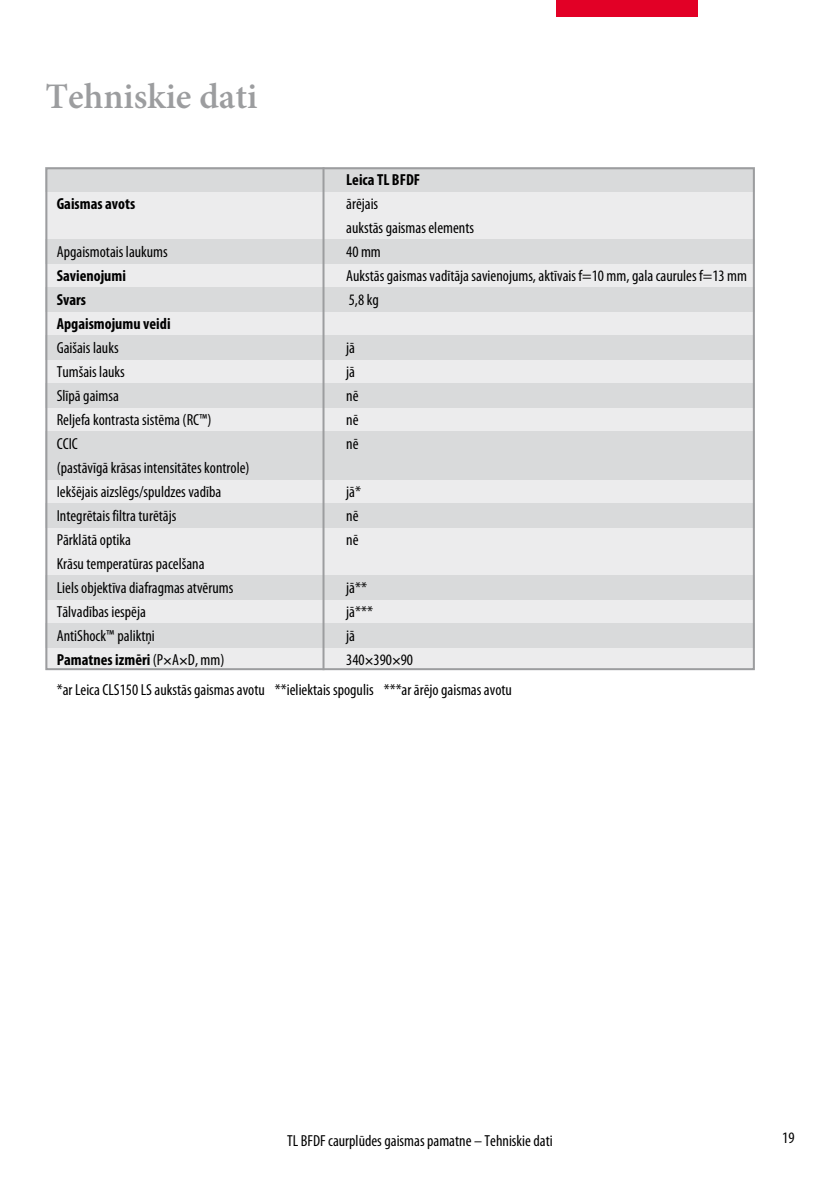
<style>
.page{position:relative;width:840px;height:1191px;background:#fff}
.page>*{position:absolute;margin:0;border:0;box-sizing:border-box;transform-origin:0 0}
.t1{font:600 36px "Minion Pro";color:#9c9d9f}
.t2{font:condensed 16px/24px "Myriad Pro";color:#000}
.t3{font:700 condensed 16px "Myriad Pro";color:#000}
.s1{font-weight:400}
</style>
<div class="page">
<div style="left:45px;top:167px;width:709px;height:503px;background:#ececed"></div>
<div style="left:45px;top:167px;width:709px;height:24px;background:#d9dadb"></div>
<div style="left:45px;top:239px;width:709px;height:24px;background:#d9dadb"></div>
<div style="left:45px;top:287px;width:709px;height:24px;background:#d9dadb"></div>
<div style="left:45px;top:335px;width:709px;height:24px;background:#d9dadb"></div>
<div style="left:45px;top:383px;width:709px;height:24px;background:#d9dadb"></div>
<div style="left:45px;top:431px;width:709px;height:48px;background:#d9dadb"></div>
<div style="left:45px;top:503px;width:709px;height:24px;background:#d9dadb"></div>
<div style="left:45px;top:575px;width:709px;height:24px;background:#d9dadb"></div>
<div style="left:45px;top:623px;width:709px;height:24px;background:#d9dadb"></div>
<hr style="left:322px;top:167px;width:2px;height:503px;background:#9c9d9f">
<div style="left:45px;top:167px;width:709px;height:503px;border:2px solid #9c9d9f"></div>
<div style="left:556px;top:0;width:141px;height:17px;background:#e20026"></div>
<h1 class="t1" style="left:45px;top:75px;width:213px">Tehniskie dati</h1>
<p class="t3" style="left:346px;top:170px;width:75px">Leica TL BFDF</p>
<p class="t3" style="left:57px;top:194px;width:80px">Gaismas avots</p>
<p class="t2" style="left:346px;top:191px;width:129px">ārējais<br>aukstās gaismas elements</p>
<p class="t2" style="left:57px;top:239px;width:112px">Apgaismotais laukums</p>
<p class="t2" style="left:346px;top:239px;width:36px">40 mm</p>
<p class="t3" style="left:57px;top:266px;width:71px">Savienojumi</p>
<p class="t2" style="left:346px;top:263px;width:402px">Aukstās gaismas vadītāja savienojums, aktīvais f=10 mm, gala caurules f=13 mm</p>
<p class="t3" style="left:57px;top:290px;width:31px">Svars</p>
<p class="t2" style="left:348px;top:287px;width:31px">5,8 kg</p>
<p class="t3" style="left:57px;top:314px;width:115px">Apgaismojumu veidi</p>
<p class="t2" style="left:57px;top:335px;width:63px">Gaišais lauks</p>
<p class="t2" style="left:346px;top:335px;width:10px">jā</p>
<p class="t2" style="left:57px;top:359px;width:70px">Tumšais lauks</p>
<p class="t2" style="left:346px;top:359px;width:10px">jā</p>
<p class="t2" style="left:57px;top:383px;width:64px">Slīpā gaimsa</p>
<p class="t2" style="left:346px;top:383px;width:14px">nē</p>
<p class="t2" style="left:57px;top:407px;width:156px">Reljefa kontrasta sistēma (RC™)</p>
<p class="t2" style="left:346px;top:407px;width:14px">nē</p>
<p class="t2" style="left:57px;top:431px;width:23px">CCIC</p>
<p class="t2" style="left:346px;top:431px;width:14px">nē</p>
<p class="t2" style="left:57px;top:455px;width:194px">(pastāvīgā krāsas intensitātes kontrole)<br>Iekšējais aizslēgs/spuldzes vadība</p>
<p class="t2" style="left:346px;top:479px;width:16px">jā*</p>
<p class="t2" style="left:57px;top:503px;width:121px">Integrētais filtra turētājs</p>
<p class="t2" style="left:346px;top:503px;width:14px">nē</p>
<p class="t2" style="left:57px;top:527px;width:76px">Pārklātā optika</p>
<p class="t2" style="left:346px;top:527px;width:14px">nē</p>
<p class="t2" style="left:57px;top:551px;width:178px">Krāsu temperatūras pacelšana<br>Liels objektīva diafragmas atvērums</p>
<p class="t2" style="left:346px;top:575px;width:22px">jā**</p>
<p class="t2" style="left:57px;top:599px;width:90px">Tālvadības iespēja</p>
<p class="t2" style="left:346px;top:599px;width:28px">jā***</p>
<p class="t2" style="left:57px;top:623px;width:100px">AntiShock™ paliktņi</p>
<p class="t2" style="left:346px;top:623px;width:10px">jā</p>
<p class="t3" style="left:57px;top:650px;width:169px">Pamatnes izmēri <span class="s1">(P A D, mm)</span></p>
<p class="t2" style="left:57px;top:644px;width:456px;line-height:30px;text-indent:289px">340 390 90<br>*ar Leica CLS150 LS aukstās gaismas avotu **ieliektais spogulis ***ar ārējo gaismas avotu</p>
<p class="t2" style="left:287px;top:1128px;width:267px">TL BFDF caurplūdes gaismas pamatne – Tehniskie dati</p>
<p class="t2" style="left:781px;top:1125px;width:14px">19</p>
</div>
